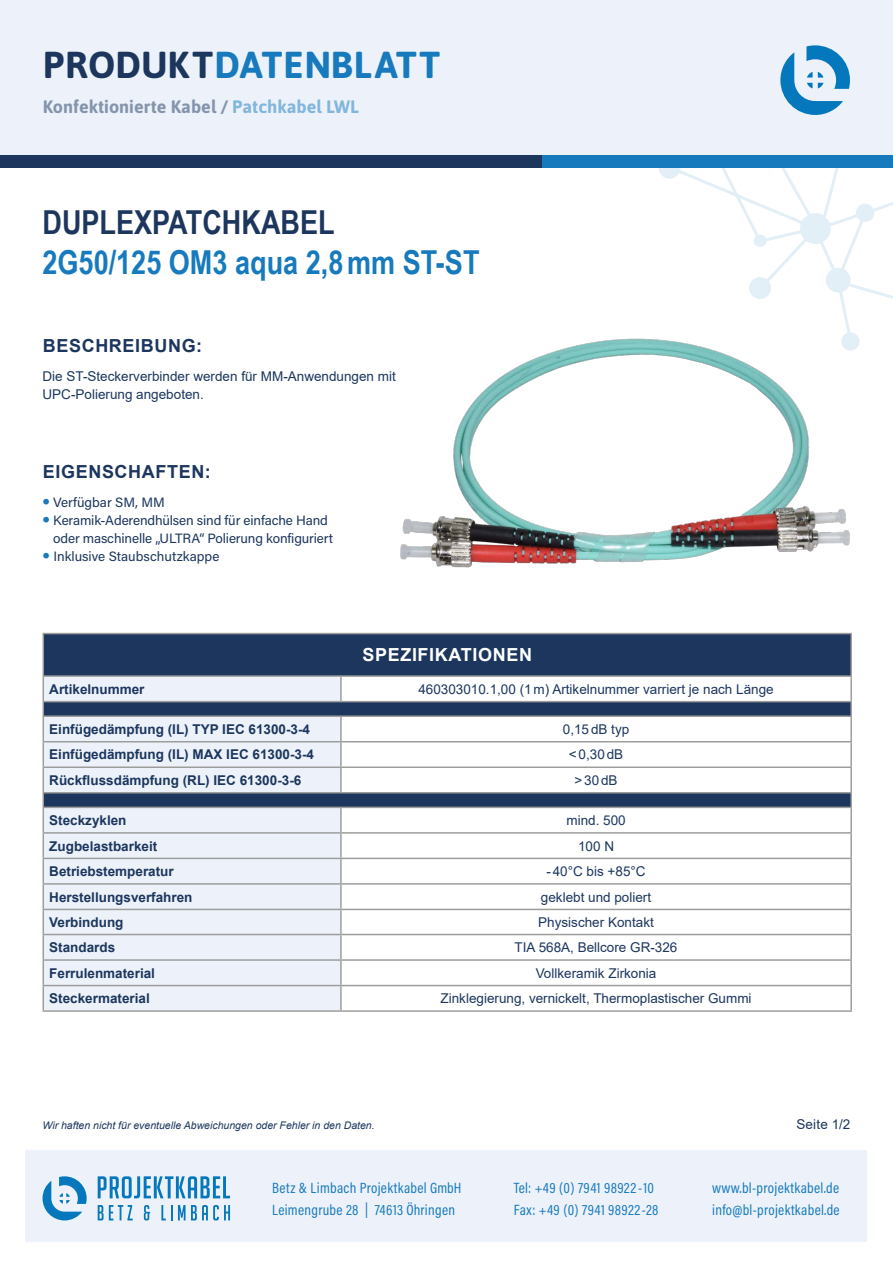
<style>
.page{position:relative;width:893px;height:1263px;background:#fff}
.page>*{position:absolute;margin:0;border:0;box-sizing:border-box;transform-origin:0 0}
.t1{font:700 37.5px "Asap";letter-spacing:.01em;color:#177abd}
.t2{font:700 33px "Arial Narrow";color:#177abd}
.t3{font:700 33px "Arial Narrow";color:#1c365e}
.t4{font:700 18px "Asap";color:#1c365e}
.t5{font:700 18px "Arial";letter-spacing:.035em;color:#1c365e}
.t6{font:700 18px "Arial";letter-spacing:.035em;color:#fff}
.t7{font:15px/22.5px "Acumin Pro Cond";letter-spacing:.02em;color:#177abd}
.t8{font:13.5px/18px "Arial";color:#1c365e}
.t9{font:700 13.5px "Arial";color:#1c365e}
.t10{font:13.5px/18px "Acumin Pro";letter-spacing:-.01em;color:#1c365e}
.t11{font:italic 10.5px "Arial";color:#1c365e}
.s1{color:#1c365e}
.s2{color:#177abd}
.s3{font-family:"Asap";font-size:22.5px;color:#177abd}
</style>
<div class="page">
<div style="left:0;top:0;width:893px;height:165px;background:#edf2fa"></div>
<div style="left:26px;top:1150px;width:841px;height:92px;background:#edf2fa"></div>
<svg style="left:43px;top:1176px;width:44px;height:44px"></svg>
<svg style="left:98px;top:1176px;width:132px;height:22px"></svg>
<svg style="left:98px;top:1205px;width:35px;height:15px"></svg>
<svg style="left:144px;top:1205px;width:6px;height:15px"></svg>
<svg style="left:161px;top:1205px;width:11px;height:15px"></svg>
<svg style="left:178px;top:1205px;width:52px;height:15px"></svg>
<svg style="left:780px;top:45px;width:70px;height:70px"></svg>
<div style="left:0;top:155px;width:694px;height:13px;background:#1c365e"></div>
<div style="left:542px;top:155px;width:351px;height:13px;background:#177abd"></div>
<svg style="left:659px;top:168px;width:234px;height:106px"></svg>
<svg style="left:660px;top:158px;width:19px;height:20px"></svg>
<div style="left:659px;top:157px;width:22px;height:22px;border:2px solid #177abd;border-radius:50%"></div>
<svg style="left:44px;top:634px;width:806px;height:173px"></svg>
<svg style="left:44px;top:677px;width:297px;height:333px;background:#dae1eb"></svg>
<hr style="left:43px;top:633px;width:298px;height:1px;background:#9d9d9c">
<hr style="left:43px;top:634px;width:1px;height:41px;background:#9d9d9c">
<hr style="left:850px;top:634px;width:2px;height:41px;background:#9d9d9c">
<hr style="left:43px;top:675px;width:298px;height:2px;background:#9d9d9c">
<hr style="left:341px;top:675px;width:511px;height:2px;background:#9d9d9c">
<hr style="left:340px;top:677px;width:2px;height:24px;background:#9d9d9c">
<hr style="left:850px;top:677px;width:2px;height:24px;background:#9d9d9c">
<hr style="left:43px;top:701px;width:298px;height:1px;background:#9d9d9c">
<hr style="left:341px;top:701px;width:511px;height:1px;background:#9d9d9c">
<svg style="left:850px;top:702px;width:2px;height:13px"></svg>
<hr style="left:43px;top:715px;width:298px;height:2px;background:#9d9d9c">
<hr style="left:341px;top:715px;width:511px;height:2px;background:#9d9d9c">
<hr style="left:340px;top:717px;width:2px;height:24px;background:#9d9d9c">
<hr style="left:850px;top:717px;width:2px;height:24px;background:#9d9d9c">
<hr style="left:43px;top:741px;width:298px;height:1px;background:#9d9d9c">
<hr style="left:341px;top:741px;width:511px;height:1px;background:#9d9d9c">
<hr style="left:340px;top:742px;width:2px;height:24px;background:#9d9d9c">
<hr style="left:850px;top:742px;width:2px;height:24px;background:#9d9d9c">
<hr style="left:43px;top:766px;width:298px;height:2px;background:#9d9d9c">
<hr style="left:341px;top:766px;width:511px;height:2px;background:#9d9d9c">
<hr style="left:340px;top:768px;width:2px;height:24px;background:#9d9d9c">
<hr style="left:850px;top:768px;width:2px;height:24px;background:#9d9d9c">
<hr style="left:43px;top:792px;width:298px;height:1px;background:#9d9d9c">
<hr style="left:341px;top:792px;width:511px;height:1px;background:#9d9d9c">
<svg style="left:850px;top:793px;width:2px;height:14px"></svg>
<hr style="left:43px;top:807px;width:298px;height:1px;background:#9d9d9c">
<hr style="left:341px;top:807px;width:511px;height:1px;background:#9d9d9c">
<hr style="left:340px;top:808px;width:2px;height:24px;background:#9d9d9c">
<hr style="left:850px;top:808px;width:2px;height:24px;background:#9d9d9c">
<hr style="left:43px;top:832px;width:298px;height:2px;background:#9d9d9c">
<hr style="left:341px;top:832px;width:511px;height:2px;background:#9d9d9c">
<hr style="left:340px;top:834px;width:2px;height:24px;background:#9d9d9c">
<hr style="left:850px;top:834px;width:2px;height:24px;background:#9d9d9c">
<hr style="left:43px;top:858px;width:298px;height:1px;background:#9d9d9c">
<hr style="left:341px;top:858px;width:511px;height:1px;background:#9d9d9c">
<hr style="left:340px;top:859px;width:2px;height:24px;background:#9d9d9c">
<hr style="left:850px;top:859px;width:2px;height:24px;background:#9d9d9c">
<hr style="left:43px;top:883px;width:298px;height:2px;background:#9d9d9c">
<hr style="left:341px;top:883px;width:511px;height:2px;background:#9d9d9c">
<hr style="left:340px;top:885px;width:2px;height:24px;background:#9d9d9c">
<hr style="left:850px;top:885px;width:2px;height:24px;background:#9d9d9c">
<hr style="left:43px;top:909px;width:298px;height:1px;background:#9d9d9c">
<hr style="left:341px;top:909px;width:511px;height:1px;background:#9d9d9c">
<hr style="left:340px;top:910px;width:2px;height:24px;background:#9d9d9c">
<hr style="left:850px;top:910px;width:2px;height:24px;background:#9d9d9c">
<hr style="left:43px;top:934px;width:298px;height:1px;background:#9d9d9c">
<hr style="left:341px;top:934px;width:511px;height:1px;background:#9d9d9c">
<hr style="left:340px;top:935px;width:2px;height:24px;background:#9d9d9c">
<hr style="left:850px;top:935px;width:2px;height:24px;background:#9d9d9c">
<hr style="left:43px;top:959px;width:298px;height:2px;background:#9d9d9c">
<hr style="left:341px;top:959px;width:511px;height:2px;background:#9d9d9c">
<hr style="left:340px;top:961px;width:2px;height:24px;background:#9d9d9c">
<hr style="left:850px;top:961px;width:2px;height:24px;background:#9d9d9c">
<hr style="left:43px;top:985px;width:298px;height:1px;background:#9d9d9c">
<svg style="left:43px;top:677px;width:1px;height:333px"></svg>
<hr style="left:341px;top:985px;width:511px;height:1px;background:#9d9d9c">
<hr style="left:340px;top:986px;width:2px;height:24px;background:#9d9d9c">
<hr style="left:850px;top:986px;width:2px;height:24px;background:#9d9d9c">
<hr style="left:43px;top:1010px;width:298px;height:2px;background:#9d9d9c">
<hr style="left:341px;top:1010px;width:511px;height:2px;background:#9d9d9c">
<img style="left:337px;top:274px;width:556px;height:387px">
<h1 class="t1" style="left:43px;top:38px;width:399px"><span class="s1">PRODUKT</span>DATENBLATT</h1>
<h3 class="t4" style="left:43px;top:93px;width:318px">Konfektionierte Kabel / <span class="s2">Patchkabel LWL</span></h3>
<h2 class="t3" style="left:43px;top:198px;width:294px">DUPLEXPATCHKABEL</h2>
<h2 class="t2" style="left:43px;top:237px;width:438px">2G50/125 OM3 aqua 2,8mm ST-ST</h2>
<h3 class="t5" style="left:43px;top:333px;width:161px">BESCHREIBUNG:</h3>
<p class="t8" style="left:43px;top:367px;width:355px">Die ST-Steckerverbinder werden für MM-Anwendungen mit<br>UPC-Polierung angeboten.</p>
<h3 class="t5" style="left:43px;top:459px;width:169px">EIGENSCHAFTEN:</h3>
<p class="t10" style="left:43px;top:493px;width:124px"><span class="s3">•</span> Verfügbar SM, MM</p>
<p class="t10" style="left:53px;top:511px;width:281px;text-indent:-11px"><span class="s3">•</span> Keramik-Aderendhülsen sind für einfache Hand oder maschinelle „ULTRA“ Polierung konfiguriert</p>
<p class="t10" style="left:43px;top:547px;width:178px"><span class="s3">•</span> Inklusive Staubschutzkappe</p>
<h3 class="t6" style="left:362px;top:642px;width:171px">SPEZIFIKATIONEN</h3>
<p class="t9" style="left:49px;top:679px;width:97px">Artikelnummer</p>
<p class="t8" style="left:418px;top:680px;width:357px">460303010.1,00 (1 m) Artikelnummer varriert je nach Länge</p>
<p class="t9" style="left:49px;top:720px;width:262px">Einfügedämpfung (IL) TYP IEC 61300-3-4</p>
<p class="t8" style="left:563px;top:720px;width:68px">0,15 dB typ</p>
<p class="t9" style="left:49px;top:745px;width:266px">Einfügedämpfung (IL) MAX IEC 61300-3-4</p>
<p class="t8" style="left:569px;top:745px;width:56px">&lt;0,30 dB</p>
<p class="t9" style="left:49px;top:771px;width:254px">Rückflussdämpfung (RL) IEC 61300-3-6</p>
<p class="t8" style="left:574px;top:771px;width:45px">&gt;30dB</p>
<p class="t9" style="left:49px;top:811px;width:79px">Steckzyklen</p>
<p class="t8" style="left:566px;top:811px;width:61px">mind. 500</p>
<p class="t9" style="left:49px;top:836px;width:110px">Zugbelastbarkeit</p>
<p class="t8" style="left:578px;top:837px;width:38px">100 N</p>
<p class="t9" style="left:49px;top:862px;width:126px">Betriebstemperatur</p>
<p class="t8" style="left:546px;top:862px;width:101px">-40°C bis +85°C</p>
<p class="t9" style="left:49px;top:887px;width:145px">Herstellungsverfahren</p>
<p class="t8" style="left:541px;top:888px;width:112px">geklebt und poliert</p>
<p class="t9" style="left:49px;top:913px;width:76px">Verbindung</p>
<p class="t8" style="left:538px;top:913px;width:117px">Physischer Kontakt</p>
<p class="t9" style="left:49px;top:938px;width:68px">Standards</p>
<p class="t8" style="left:515px;top:938px;width:164px">TIA 568A, Bellcore GR-326</p>
<p class="t9" style="left:49px;top:963px;width:107px">Ferrulenmaterial</p>
<p class="t8" style="left:536px;top:964px;width:122px">Vollkeramik Zirkonia</p>
<p class="t9" style="left:49px;top:989px;width:102px">Steckermaterial</p>
<p class="t8" style="left:440px;top:989px;width:313px">Zinklegierung, vernickelt, Thermoplastischer Gummi</p>
<p class="t11" style="left:43px;top:1118px;width:334px">Wir haften nicht für eventuelle Abweichungen oder Fehler in den Daten.</p>
<p class="t8" style="left:796px;top:1115px;width:55px">Seite 1/2</p>
<p class="t7" style="left:514px;top:1176px;width:146px">Tel: +49 (0) 7941 98922-10<br>Fax: +49 (0) 7941 98922-28</p>
<p class="t7" style="left:272px;top:1176px;width:191px">Betz &amp; Limbach Projektkabel GmbH<br>Leimengrube 28 | 74613 Öhringen</p>
<p class="t7" style="left:712px;top:1176px;width:129px">www.bl-projektkabel.de info@bl-projektkabel.de</p>
</div>
